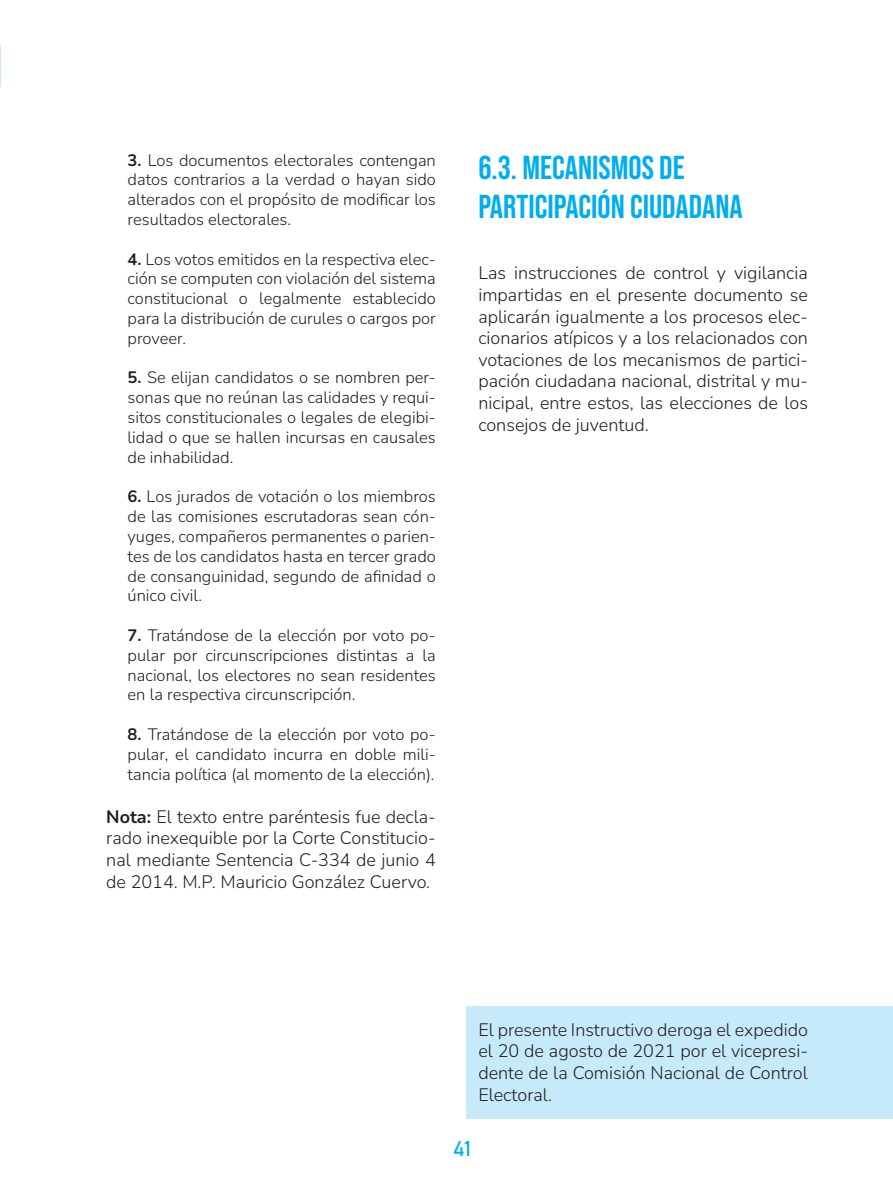
<style>
.page{position:relative;width:893px;height:1191px;background:#fff}
.page>*{position:absolute;margin:0;border:0;box-sizing:border-box;transform-origin:0 0}
.t1{font:33px/39.6px "Bebas Neue";color:#00aeef}
.t2{font:21px "Bahnschrift";color:#00aeef}
.t3{font:300 18px/21.6px "Nunito";color:#231f20;text-align:justify}
.t4{font:300 16.5px/19.8px "Nunito";color:#231f20;text-align:justify}
.s1{font-weight:700}
</style>
<div class="page">
<div style="left:467px;top:1006px;width:426px;height:112px;background:#c6eafa"></div>
<hr style="left:0;top:45px;width:1px;height:42px;background:#c6eafa">
<p class="t4" style="left:128px;top:149px;width:310px"><span class="s1">3.</span> Los documentos electorales contengan datos contrarios a la verdad o hayan sido alterados con el propósito de modificar los resultados electorales.</p>
<p class="t4" style="left:128px;top:248px;width:310px"><span class="s1">4.</span> Los votos emitidos en la respectiva elec&shy;ción se computen con violación del sistema constitucional o legalmente establecido para la distribución de curules o cargos por proveer.</p>
<p class="t4" style="left:128px;top:367px;width:310px"><span class="s1">5.</span> Se elijan candidatos o se nombren per&shy;sonas que no reúnan las calidades y requi&shy;sitos constitucionales o legales de elegibi&shy;lidad o que se hallen incursas en causales de inhabilidad.</p>
<p class="t4" style="left:128px;top:486px;width:310px"><span class="s1">6.</span> Los jurados de votación o los miembros de las comisiones escrutadoras sean cón&shy;yuges, compañeros permanentes o parien&shy;tes de los candidatos hasta en tercer grado de consanguinidad, segundo de afinidad o único civil.</p>
<p class="t4" style="left:128px;top:625px;width:310px"><span class="s1">7.</span> Tratándose de la elección por voto po&shy;pular por circunscripciones distintas a la nacional, los electores no sean residentes en la respectiva circunscripción.</p>
<p class="t4" style="left:128px;top:724px;width:310px"><span class="s1">8.</span> Tratándose de la elección por voto po&shy;pular, el candidato incurra en doble mili&shy;tancia política (al momento de la elección).</p>
<p class="t3" style="left:106px;top:805px;width:331px"><span class="s1">Nota:</span> El texto entre paréntesis fue decla&shy;rado inexequible por la Corte Constitucio&shy;nal mediante Sentencia C-334 de junio 4 de 2014. M.P. Mauricio González Cuervo.</p>
<p class="t1" style="left:478px;top:147px;width:266px">6.3. MECANISMOS DE<br>PARTICIPACIÓN CIUDADANA</p>
<p class="t3" style="left:478px;top:262px;width:331px">Las instrucciones de control y vigilancia impartidas en el presente documento se aplicarán igualmente a los procesos elec&shy;cionarios atípicos y a los relacionados con votaciones de los mecanismos de partici&shy;pación ciudadana nacional, distrital y mu&shy;nicipal, entre estos, las elecciones de los consejos de juventud.</p>
<p class="t3" style="left:478px;top:1018px;width:331px">El presente Instructivo deroga el expedido el 20 de agosto de 2021 por el vicepresi&shy;dente de la Comisión Nacional de Control Electoral.</p>
<p class="t2" style="left:453px;top:1132px;width:20px">41</p>
</div>
